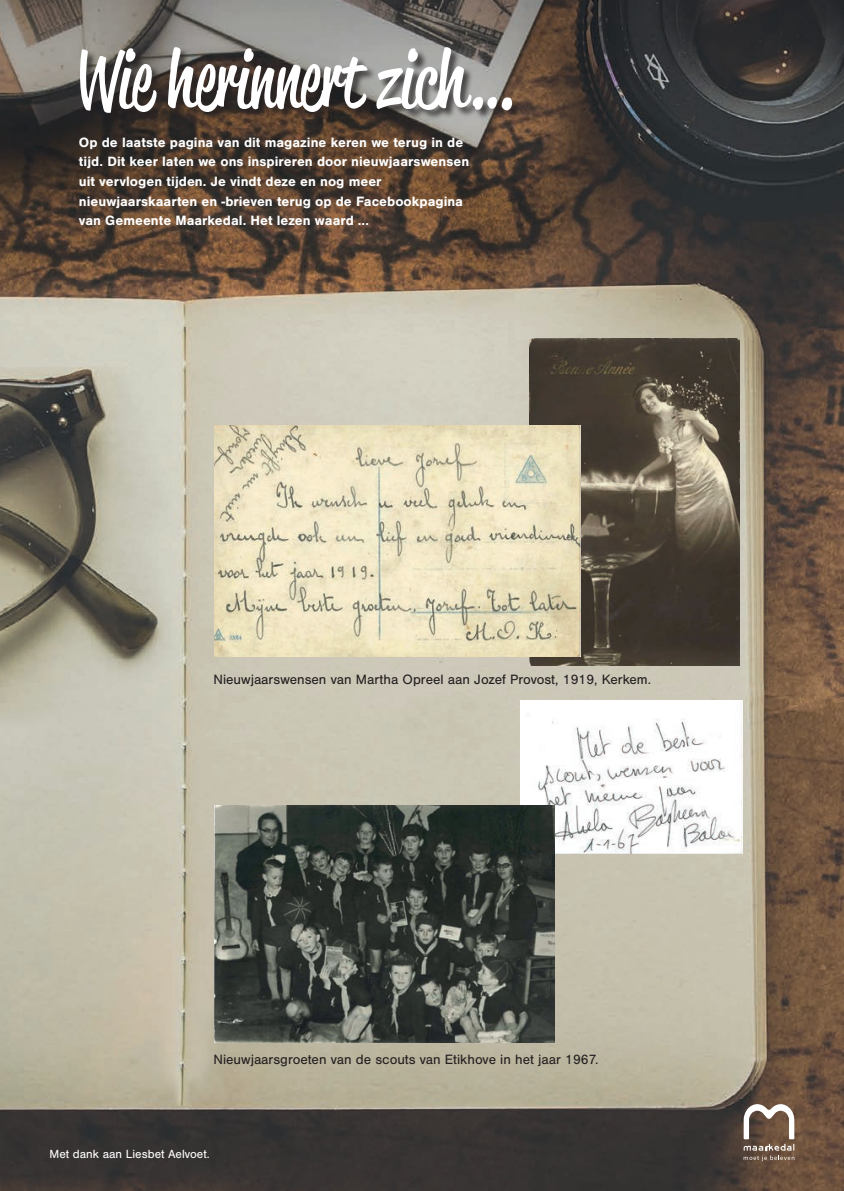
<style>
.page{position:relative;width:844px;height:1191px;background:#fff}
.page>*{position:absolute;margin:0;border:0;box-sizing:border-box;transform-origin:0 0}
.t1{font:77.52px "Reklame Script";letter-spacing:-.01em;color:#fff}
.t2{font:700 14px/19.6px "Nimbus San";color:#fff}
.t3{font:14px "Nimbus San";color:#231f20}
.t4{font:12.25px "Nimbus San";color:#fff}
</style>
<div class="page">
<img style="left:0;top:0;width:843px;height:1191px">
<div style="left:80px;top:47px;width:442px;height:76px;background:#231f20;opacity:.75"></div>
<svg style="left:743px;top:1104px;width:51px;height:57px"></svg>
<img style="left:529px;top:339px;width:210px;height:326px">
<img style="left:215px;top:425px;width:365px;height:231px">
<img style="left:520px;top:700px;width:222px;height:153px">
<img style="left:214px;top:806px;width:340px;height:236px">
<h1 class="t1" style="left:75px;top:27px;width:441px">Wie herinnert zich…</h1>
<p class="t2" style="left:79px;top:132px;width:392px">Op de laatste pagina van dit magazine keren we terug in de tijd. Dit keer laten we ons inspireren door nieuwjaarswensen uit vervlogen tijden. Je vindt deze en nog meer nieuwjaarskaarten en -brieven terug op de Facebookpagina van Gemeente Maarkedal. Het lezen waard ...</p>
<p class="t3" style="left:213px;top:672px;width:439px">Nieuwjaarswensen van Martha Opreel aan Jozef Provost, 1919, Kerkem.</p>
<p class="t3" style="left:213px;top:1051px;width:386px">Nieuwjaarsgroeten van de scouts van Etikhove in het jaar 1967.</p>
<p class="t4" style="left:50px;top:1147px;width:162px">Met dank aan Liesbet Aelvoet.</p>
</div>
